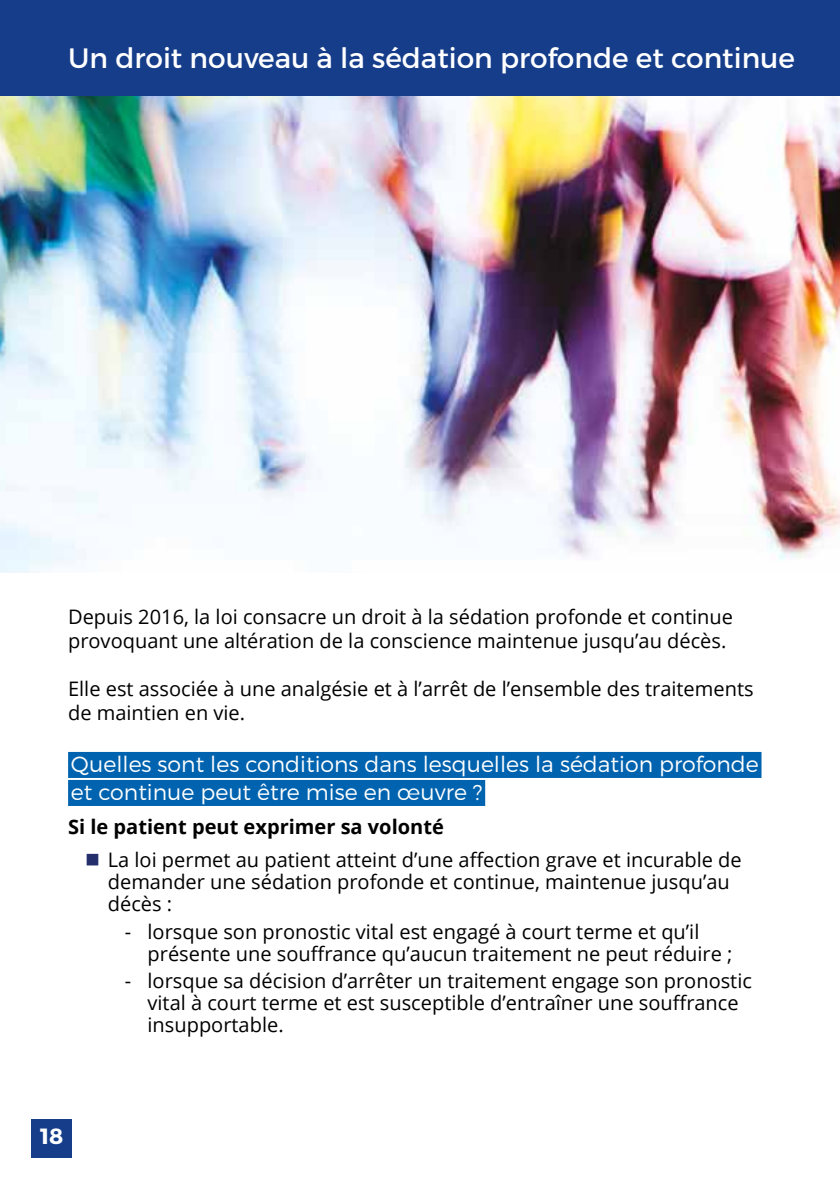
<style>
.page{position:relative;width:840px;height:1191px;background:#fff}
.page>*{position:absolute;margin:0;border:0;box-sizing:border-box;transform-origin:0 0}
.t1{font:28px "Montserrat";color:#fff}
.t2{font:300 22px/28px "Montserrat";color:#fff}
.t3{font:700 22px "Montserrat";color:#fff}
.t4{font:20px/22px "Open Sans";color:#000}
.t5{font:700 20px "Open Sans";color:#000}
.s1{color:#232e6a}
</style>
<div class="page">
<div style="left:0;top:0;width:839px;height:96px;background:#153d8a"></div>
<div style="left:31px;top:1119px;width:41px;height:38px;background:#153d8a"></div>
<div style="left:68px;top:752px;width:693px;height:26px;background:#0063af"></div>
<div style="left:68px;top:780px;width:417px;height:26px;background:#0063af"></div>
<img style="left:0;top:96px;width:839px;height:477px">
<h1 class="t1" style="left:68px;top:41px;width:728px">Un droit nouveau à la sédation profonde et continue</h1>
<p class="t4" style="left:68px;top:604px;width:666px;line-height:24px">Depuis 2016, la loi consacre un droit à la sédation profonde et continue provoquant une altération de la conscience maintenue jusqu’au décès.</p>
<p class="t4" style="left:68px;top:676px;width:686px;line-height:24px">Elle est associée à une analgésie et à l’arrêt de l’ensemble des traitements de maintien en vie.</p>
<p class="t2" style="left:71px;top:750px;width:688px">Quelles sont les conditions dans lesquelles la sédation profonde et continue peut être mise en œuvre ?</p>
<p class="t5" style="left:68px;top:812px;width:377px">Si le patient peut exprimer sa volonté</p>
<p class="t4" style="left:108px;top:848px;width:635px;text-indent:-23px"><span class="s1">■</span> La loi permet au patient atteint d’une affection grave et incurable de demander une sédation profonde et continue, maintenue jusqu’au décès :</p>
<p class="t4" style="left:147px;top:920px;width:586px;text-indent:-23px">- lorsque son pronostic vital est engagé à court terme et qu’il présente une souffrance qu’aucun traitement ne peut réduire ;</p>
<p class="t4" style="left:147px;top:969px;width:605px;text-indent:-23px">- lorsque sa décision d’arrêter un traitement engage son pronostic vital à court terme et est susceptible d’entraîner une souffrance insupportable.</p>
<p class="t3" style="left:40px;top:1122px;width:25px">18</p>
</div>
